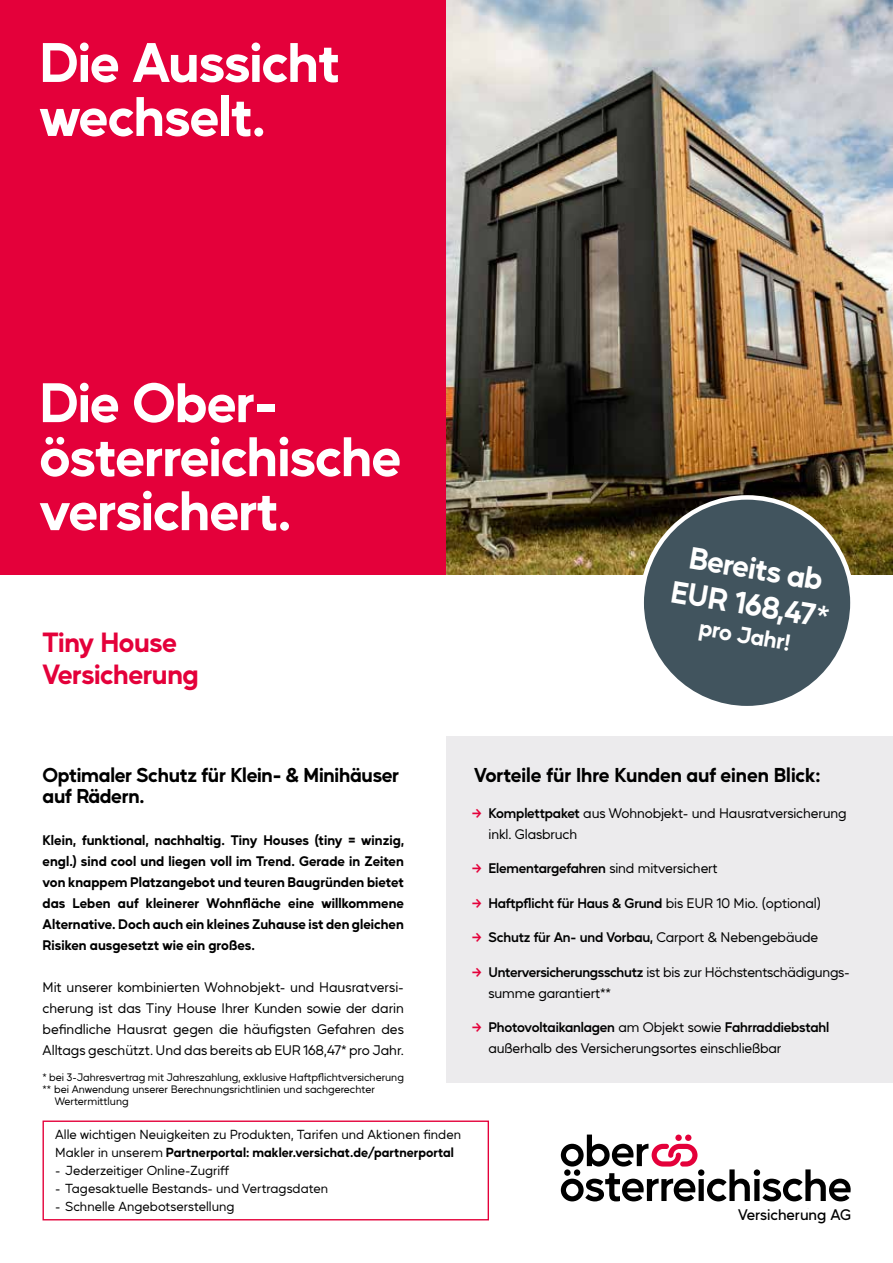
<style>
.page{position:relative;width:893px;height:1263px;background:#fff}
.page>*{position:absolute;margin:0;border:0;box-sizing:border-box;transform-origin:0 0}
.t1{font:700 54px/54px "Mustica Pro";letter-spacing:-.015em;color:#fff}
.t2{font:700 30px/35.8px "Mustica Pro";color:#fff;text-align:center}
.t3{font:700 27px/31.5px "Mustica Pro";letter-spacing:-.015em;color:#e4003a}
.t4{font:700 22.5px "Mustica Pro";color:#fff}
.t5{font:700 19.5px/21px "Mustica Pro";letter-spacing:-.01em;color:#000}
.t6{font:500 14.85px "Mustica Pro";color:#000}
.t7{font:13.5px/21px "Mustica Pro";letter-spacing:-.01em;color:#000}
.t8{font:700 13.5px/21px "Mustica Pro";letter-spacing:.005em;color:#000;text-align:justify}
.t9{font:600 13.5px "Mustica Pro";letter-spacing:-.015em;color:#000}
.t10{font:12.75px/18px "Mustica Pro";letter-spacing:.005em;color:#000}
.t11{font:10.5px "Mustica Pro";color:#000}
.s1{font-weight:700}
.s2{font-weight:600}
.s3{font-weight:400}
</style>
<div class="page">
<div style="left:446px;top:737px;width:447px;height:346px;background:#ecebed"></div>
<div style="left:0;top:0;width:446px;height:574px;background:#e4003a"></div>
<img style="left:446px;top:0;width:447px;height:574px">
<div style="left:642px;top:497px;width:210px;height:211px;background:#41545e;border-radius:50%"></div>
<div style="left:43px;top:1120px;width:446px;height:100px;border:1px solid #e4003a"></div>
<svg style="left:561px;top:1134px;width:290px;height:67px"></svg>
<div style="left:685px;top:1134px;width:6px;height:7px;background:#e4003a;border-radius:50%"></div>
<div style="left:675px;top:1134px;width:7px;height:7px;background:#e4003a;border-radius:50%"></div>
<h1 class="t1" style="left:39px;top:30px;width:302px">Die Aussicht wechselt.</h1>
<h1 class="t1" style="left:39px;top:370px;width:363px">Die Ober&shy;österreichische versichert.</h1>
<h3 class="t3" style="left:43px;top:624px;width:158px">Tiny House<br>Versicherung</h3>
<h2 class="t2" style="left:681px;top:534px;width:161px;rotate:10deg">Bereits ab<br>EUR 168,47*</h2>
<h3 class="t4" style="left:702px;top:610px;width:94px;rotate:9deg">pro Jahr!</h3>
<h3 class="t5" style="left:43px;top:762px;width:358px">Optimaler Schutz für Klein- &amp; Minihäuser auf Rädern.</h3>
<p class="t8" style="left:43px;top:828px;width:363px">Klein, funktional, nachhaltig. Tiny Houses (tiny = winzig, engl.) sind cool und liegen voll im Trend. Gerade in Zeiten von knappem Platzangebot und teuren Baugründen bietet das Leben auf kleinerer Wohnfläche eine willkommene Alternative. Doch auch ein kleines Zuhause ist den gleichen Risiken ausgesetzt wie ein großes.</p>
<p class="t7" style="left:43px;top:975px;width:363px;text-align:justify">Mit unserer kombinierten Wohnobjekt- und Hausratversi&shy;cherung ist das Tiny House Ihrer Kunden sowie der darin befindliche Hausrat gegen die häufigsten Gefahren des Alltags geschützt. Und das bereits ab EUR 168,47* pro Jahr.</p>
<p class="t11" style="left:43px;top:1068px;width:363px">* bei 3-Jahresvertrag mit Jahreszahlung, exklusive Haftpflichtversicherung</p>
<p class="t11" style="left:43px;top:1080px;width:334px">** bei Anwendung unserer Berechnungsrichtlinien und sachgerechter</p>
<p class="t11" style="left:55px;top:1092px;width:75px">Wertermittlung</p>
<p class="t10" style="left:55px;top:1124px;width:407px">Alle wichtigen Neuigkeiten zu Produkten, Tarifen und Aktionen finden<br>Makler in unserem <span class="s1">Partnerportal: makler.versichat.de/partnerportal</span></p>
<p class="t10" style="left:55px;top:1160px;width:176px">- Jederzeitiger Online-Zugriff</p>
<p class="t10" style="left:55px;top:1178px;width:274px">- Tagesaktuelle Bestands- und Vertragsdaten</p>
<p class="t10" style="left:55px;top:1196px;width:181px">- Schnelle Angebotserstellung</p>
<h3 class="t5" style="left:474px;top:762px;width:348px">Vorteile für Ihre Kunden auf einen Blick:</h3>
<p class="t7" style="left:488px;top:801px;width:360px"><span class="s2">Komplettpaket</span> aus Wohnobjekt- und Hausratversicherung inkl. Glasbruch</p>
<p class="t9" style="left:488px;top:858px;width:231px">Elementargefahren <span class="s3">sind mitversichert</span></p>
<p class="t9" style="left:488px;top:892px;width:334px">Haftpflicht für Haus &amp; Grund <span class="s3">bis EUR 10 Mio. (optional)</span></p>
<p class="t9" style="left:488px;top:927px;width:331px">Schutz für An- und Vorbau, <span class="s3">Carport &amp; Nebengebäude</span></p>
<p class="t7" style="left:488px;top:960px;width:363px"><span class="s2">Unterversicherungsschutz</span> ist bis zur Höchstentschädigungs&shy;summe garantiert**</p>
<p class="t7" style="left:488px;top:1016px;width:342px"><span class="s2">Photovoltaikanlagen</span> am Objekt sowie <span class="s2">Fahrraddiebstahl </span>außerhalb des Versicherungsortes einschließbar</p>
<p class="t6" style="left:738px;top:1203px;width:115px">Versicherung AG</p>
</div>
